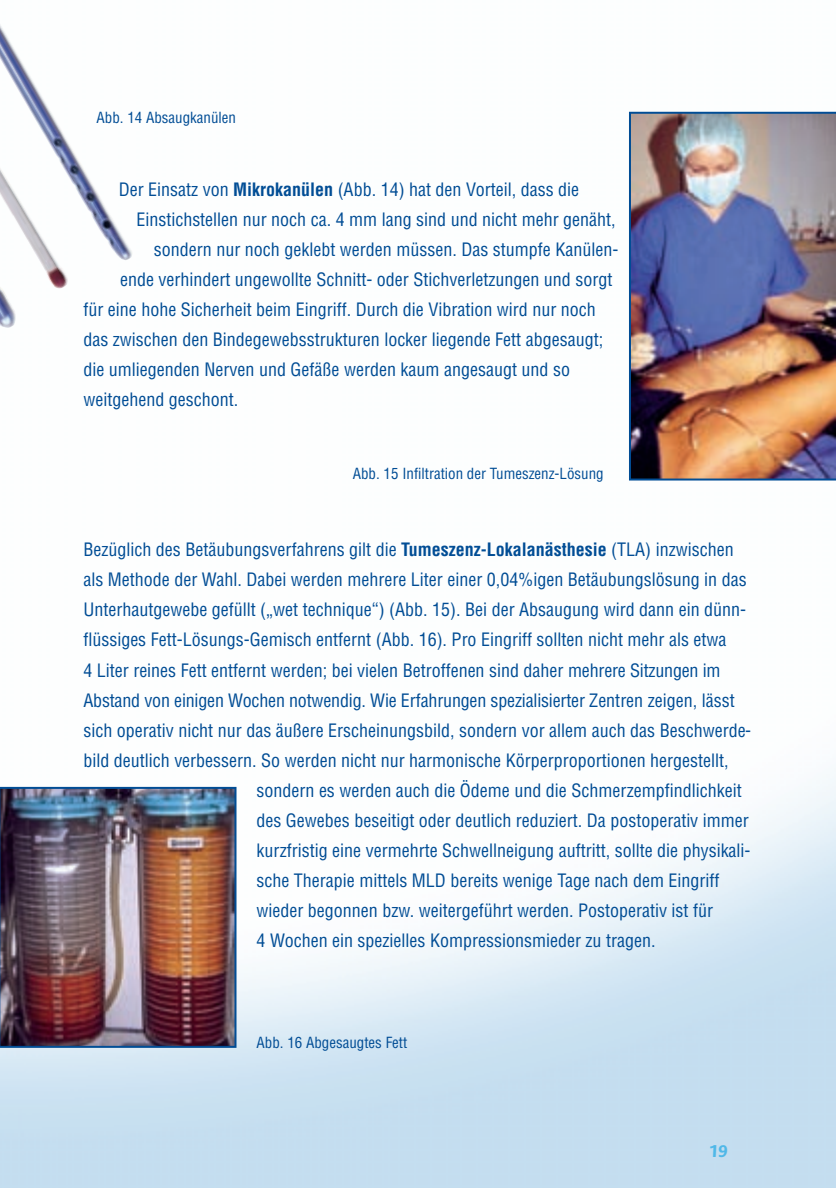
<style>
.page{position:relative;width:836px;height:1188px;background:#fff}
.page>*{position:absolute;margin:0;border:0;box-sizing:border-box;transform-origin:0 0}
.t1{font:condensed 18px "Helvetica";color:#014d95}
.t2{font:700 18px "Flora";color:#50b8e8}
.t3{font:condensed 15px "Helvetica";color:#014d95}
.s1{font-weight:700}
</style>
<div class="page">
<img style="left:0;top:52px;width:836px;height:1135px">
<img style="left:0;top:25px;width:16px;height:303px">
<img style="left:629px;top:112px;width:207px;height:368px">
<img style="left:0;top:786px;width:236px;height:261px">
<p class="t3" style="left:96px;top:112px;width:141px">Abb. 14 Absaugkanülen</p>
<p class="t1" style="left:119px;top:183px;width:462px">Der Einsatz von <span class="s1">Mikrokanülen</span> (Abb. 14) hat den Vorteil, dass die</p>
<p class="t1" style="left:136px;top:213px;width:481px">Einstichstellen nur noch ca. 4 mm lang sind und nicht mehr genäht,</p>
<p class="t1" style="left:154px;top:243px;width:466px">sondern nur noch geklebt werden müssen. Das stumpfe Kanülen-</p>
<p class="t1" style="left:120px;top:273px;width:494px">ende verhindert ungewollte Schnitt- oder Stichverletzungen und sorgt</p>
<p class="t1" style="left:83px;top:303px;width:514px">für eine hohe Sicherheit beim Eingriff. Durch die Vibration wird nur noch</p>
<p class="t1" style="left:83px;top:333px;width:521px">das zwischen den Bindegewebsstrukturen locker liegende Fett abgesaugt;</p>
<p class="t1" style="left:83px;top:363px;width:488px">die umliegenden Nerven und Gefäße werden kaum angesaugt und so</p>
<p class="t1" style="left:83px;top:393px;width:156px">weitgehend geschont.</p>
<p class="t3" style="left:353px;top:467px;width:252px">Abb. 15 Infiltration der Tumeszenz-Lösung</p>
<p class="t1" style="left:83px;top:543px;width:652px">Bezüglich des Betäubungsverfahrens gilt die <span class="s1">Tumeszenz-Lokalanästhesie</span> (TLA) inzwischen</p>
<p class="t1" style="left:83px;top:573px;width:665px">als Methode der Wahl. Dabei werden mehrere Liter einer 0,04%igen Betäubungslösung in das</p>
<p class="t1" style="left:83px;top:603px;width:664px">Unterhautgewebe gefüllt („wet technique“) (Abb. 15). Bei der Absaugung wird dann ein dünn-</p>
<p class="t1" style="left:83px;top:633px;width:644px">flüssiges Fett-Lösungs-Gemisch entfernt (Abb. 16). Pro Eingriff sollten nicht mehr als etwa</p>
<p class="t1" style="left:83px;top:663px;width:639px">4 Liter reines Fett entfernt werden; bei vielen Betroffenen sind daher mehrere Sitzungen im</p>
<p class="t1" style="left:83px;top:693px;width:653px">Abstand von einigen Wochen notwendig. Wie Erfahrungen spezialisierter Zentren zeigen, lässt</p>
<p class="t1" style="left:83px;top:723px;width:669px">sich operativ nicht nur das äußere Erscheinungsbild, sondern vor allem auch das Beschwerde-</p>
<p class="t1" style="left:83px;top:753px;width:646px">bild deutlich verbessern. So werden nicht nur harmonische Körperproportionen hergestellt,</p>
<p class="t1" style="left:256px;top:783px;width:487px">sondern es werden auch die Ödeme und die Schmerzempfindlichkeit</p>
<p class="t1" style="left:256px;top:813px;width:494px">des Gewebes beseitigt oder deutlich reduziert. Da postoperativ immer</p>
<p class="t1" style="left:256px;top:843px;width:495px">kurzfristig eine vermehrte Schwellneigung auftritt, sollte die physikali-</p>
<p class="t1" style="left:256px;top:873px;width:464px">sche Therapie mittels MLD bereits wenige Tage nach dem Eingriff</p>
<p class="t1" style="left:256px;top:903px;width:458px">wieder begonnen bzw. weitergeführt werden. Postoperativ ist für</p>
<p class="t1" style="left:256px;top:933px;width:400px">4 Wochen ein spezielles Kompressionsmieder zu tragen.</p>
<p class="t3" style="left:256px;top:1036px;width:152px">Abb. 16 Abgesaugtes Fett</p>
<p class="t2" style="left:709px;top:1143px;width:19px">19</p>
</div>
